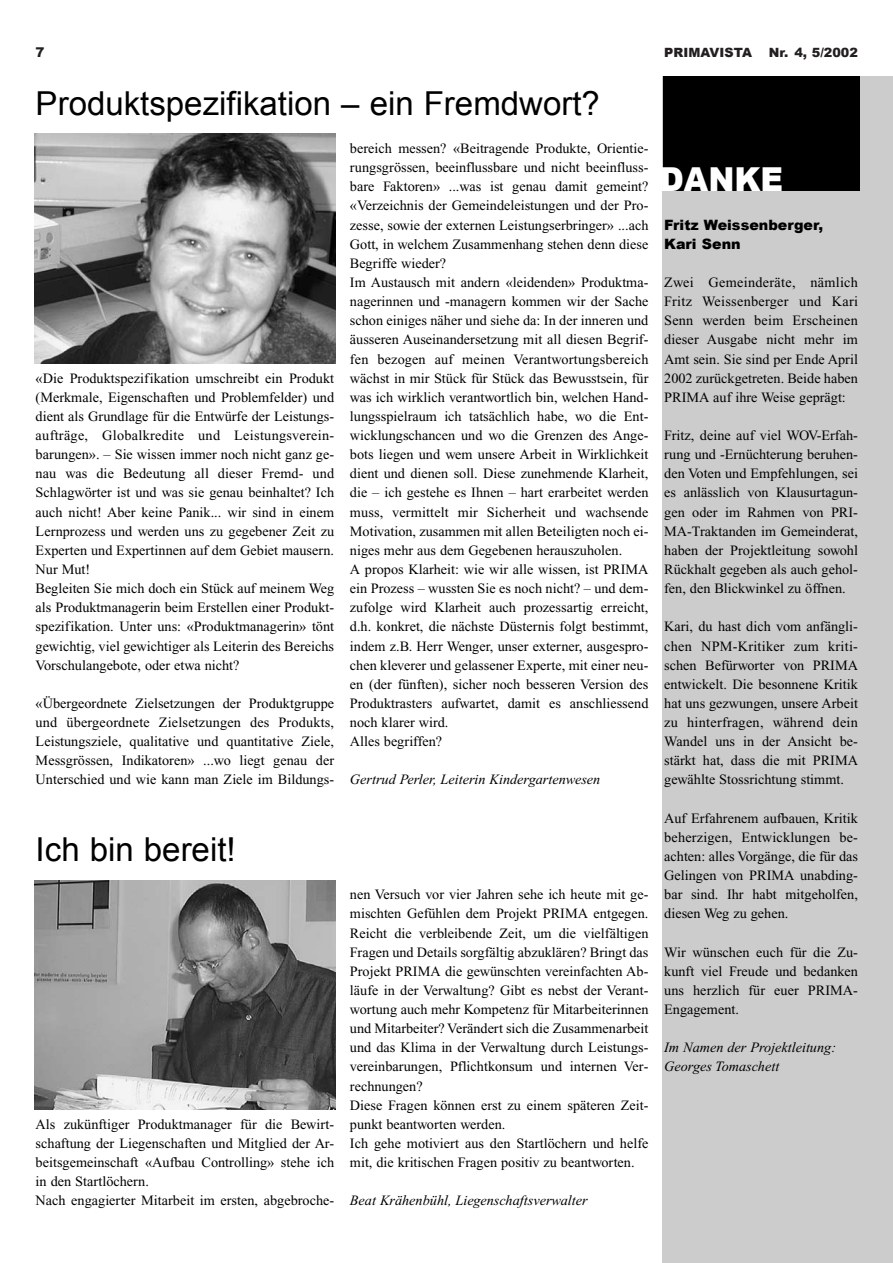
<style>
.page{position:relative;width:893px;height:1263px;background:#fff}
.page>*{position:absolute;margin:0;border:0;box-sizing:border-box;transform-origin:0 0}
.t1{font:33px "Arial";color:#000}
.t2{font:900 33px "Arial";color:#fff;scale:.95 1}
.t3{font:14.25px/19.2px "Times New Roman";color:#000;text-align:justify}
.t4{font:italic 14.25px/19.2px "Times New Roman";color:#000}
.t5{font:900 14.25px/19.2px "Arial";color:#000}
.t6{font:900 13.5px "Arial";color:#231f20}
.t7{font:900 12.75px "Arial";color:#231f20}
</style>
<div class="page">
<div style="left:662px;top:77px;width:230px;height:1186px;background:#ccc"></div>
<div style="left:662px;top:77px;width:197px;height:114px;background:#000"></div>
<img style="left:34px;top:134px;width:302px;height:230px">
<img style="left:34px;top:880px;width:302px;height:230px">
<p class="t6" style="left:36px;top:43px;width:11px">7</p>
<p class="t7" style="left:664px;top:43px;width:89px">PRIMAVISTA</p>
<p class="t7" style="left:769px;top:43px;width:90px">Nr. 4, 5/2002</p>
<h1 class="t1" style="left:36px;top:85px;width:565px">Produktspezifikation – ein Fremdwort?</h1>
<p class="t3" style="left:36px;top:370px;width:300px;text-align:left">«Die Produktspezifikation umschreibt ein Produkt (Merkmale, Eigenschaften und Problemfelder) und dient als Grundlage für die Entwürfe der Leistungs&shy;aufträge, Globalkredite und Leistungsverein&shy;barungen». – Sie wissen immer noch nicht ganz ge&shy;nau was die Bedeutung all dieser Fremd- und Schlagwörter ist und was sie genau beinhaltet? Ich auch nicht! Aber keine Panik... wir sind in einem Lernprozess und werden uns zu gegebener Zeit zu Experten und Expertinnen auf dem Gebiet mausern.<br>Nur Mut!<br>Begleiten Sie mich doch ein Stück auf meinem Weg als Produktmanagerin beim Erstellen einer Produkt&shy;spezifikation. Unter uns: «Produktmanagerin» tönt gewichtig, viel gewichtiger als Leiterin des Bereichs Vorschulangebote, oder etwa nicht?</p>
<p class="t3" style="left:36px;top:695px;width:300px">«Übergeordnete Zielsetzungen der Produktgruppe und übergeordnete Zielsetzungen des Produkts, Leistungsziele, qualitative und quantitative Ziele, Messgrössen, Indikatoren» ...wo liegt genau der Unterschied und wie kann man Ziele im Bildungs-</p>
<p class="t3" style="left:350px;top:140px;width:300px;text-align:left">bereich messen? «Beitragende Produkte, Orientie&shy;rungsgrössen, beeinflussbare und nicht beeinfluss&shy;bare Faktoren» ...was ist genau damit gemeint? «Verzeichnis der Gemeindeleistungen und der Pro&shy;zesse, sowie der externen Leistungserbringer» ...ach Gott, in welchem Zusammenhang stehen denn diese Begriffe wieder?<br>Im Austausch mit andern «leidenden» Produktma&shy;nagerinnen und -managern kommen wir der Sache schon einiges näher und siehe da: In der inneren und äusseren Auseinandersetzung mit all diesen Begrif&shy;fen bezogen auf meinen Verantwortungsbereich wächst in mir Stück für Stück das Bewusstsein, für was ich wirklich verantwortlich bin, welchen Hand&shy;lungsspielraum ich tatsächlich habe, wo die Ent&shy;wicklungschancen und wo die Grenzen des Ange&shy;bots liegen und wem unsere Arbeit in Wirklichkeit dient und dienen soll. Diese zunehmende Klarheit, die – ich gestehe es Ihnen – hart erarbeitet werden muss, vermittelt mir Sicherheit und wachsende Motivation, zusammen mit allen Beteiligten noch ei&shy;niges mehr aus dem Gegebenen herauszuholen.<br>A propos Klarheit: wie wir alle wissen, ist PRIMA ein Prozess – wussten Sie es noch nicht? – und dem&shy;zufolge wird Klarheit auch prozessartig erreicht, d.h. konkret, die nächste Düsternis folgt bestimmt, indem z.B. Herr Wenger, unser externer, ausgespro&shy;chen kleverer und gelassener Experte, mit einer neu&shy;en (der fünften), sicher noch besseren Version des Produktrasters aufwartet, damit es anschliessend noch klarer wird.<br>Alles begriffen?</p>
<p class="t4" style="left:350px;top:771px;width:252px">Gertrud Perler, Leiterin Kindergartenwesen</p>
<h1 class="t1" style="left:36px;top:831px;width:201px">Ich bin bereit!</h1>
<p class="t3" style="left:36px;top:1116px;width:300px;text-align:left">Als zukünftiger Produktmanager für die Bewirt&shy;schaftung der Liegenschaften und Mitglied der Ar&shy;beitsgemeinschaft «Aufbau Controlling» stehe ich in den Startlöchern.<br>Nach engagierter Mitarbeit im ersten, abgebroche-</p>
<p class="t3" style="left:350px;top:886px;width:300px;text-align:left">nen Versuch vor vier Jahren sehe ich heute mit ge&shy;mischten Gefühlen dem Projekt PRIMA entgegen.<br>Reicht die verbleibende Zeit, um die vielfältigen Fragen und Details sorgfältig abzuklären? Bringt das Projekt PRIMA die gewünschten vereinfachten Ab&shy;läufe in der Verwaltung? Gibt es nebst der Verant&shy;wortung auch mehr Kompetenz für Mitarbeiterinnen und Mitarbeiter? Verändert sich die Zusammenarbeit und das Klima in der Verwaltung durch Leistungs&shy;vereinbarungen, Pflichtkonsum und internen Ver&shy;rechnungen?<br>Diese Fragen können erst zu einem späteren Zeit&shy;punkt beantworten werden.<br>Ich gehe motiviert aus den Startlöchern und helfe mit, die kritischen Fragen positiv zu beantworten.</p>
<p class="t4" style="left:350px;top:1192px;width:239px">Beat Krähenbühl, Liegenschaftsverwalter</p>
<h1 class="t2" style="left:659px;top:155px;width:132px">DANKE</h1>
<p class="t5" style="left:664px;top:214px;width:160px">Fritz Weissenberger,<br>Kari Senn</p>
<p class="t3" style="left:664px;top:274px;width:195px">Zwei Gemeinderäte, nämlich Fritz Weissenberger und Kari Senn werden beim Erscheinen dieser Ausgabe nicht mehr im Amt sein. Sie sind per Ende April 2002 zurückgetreten. Beide haben PRIMA auf ihre Weise geprägt:</p>
<p class="t3" style="left:664px;top:427px;width:195px">Fritz, deine auf viel WOV-Erfah&shy;rung und -Ernüchterung beruhen&shy;den Voten und Empfehlungen, sei es anlässlich von Klausurtagun&shy;gen oder im Rahmen von PRI-MA-Traktanden im Gemeinderat, haben der Projektleitung sowohl Rückhalt gegeben als auch gehol&shy;fen, den Blickwinkel zu öffnen.</p>
<p class="t3" style="left:664px;top:618px;width:195px">Kari, du hast dich vom anfängli&shy;chen NPM-Kritiker zum kriti&shy;schen Befürworter von PRIMA entwickelt. Die besonnene Kritik hat uns gezwungen, unsere Arbeit zu hinterfragen, während dein Wandel uns in der Ansicht be&shy;stärkt hat, dass die mit PRIMA gewählte Stossrichtung stimmt.</p>
<p class="t3" style="left:664px;top:810px;width:195px">Auf Erfahrenem aufbauen, Kritik beherzigen, Entwicklungen be&shy;achten: alles Vorgänge, die für das Gelingen von PRIMA unabding&shy;bar sind. Ihr habt mitgeholfen, diesen Weg zu gehen.</p>
<p class="t3" style="left:664px;top:944px;width:195px">Wir wünschen euch für die Zu&shy;kunft viel Freude und bedanken uns herzlich für euer PRIMA-Engagement.</p>
<p class="t4" style="left:664px;top:1039px;width:173px">Im Namen der Projektleitung:<br>Georges Tomaschett</p>
</div>
